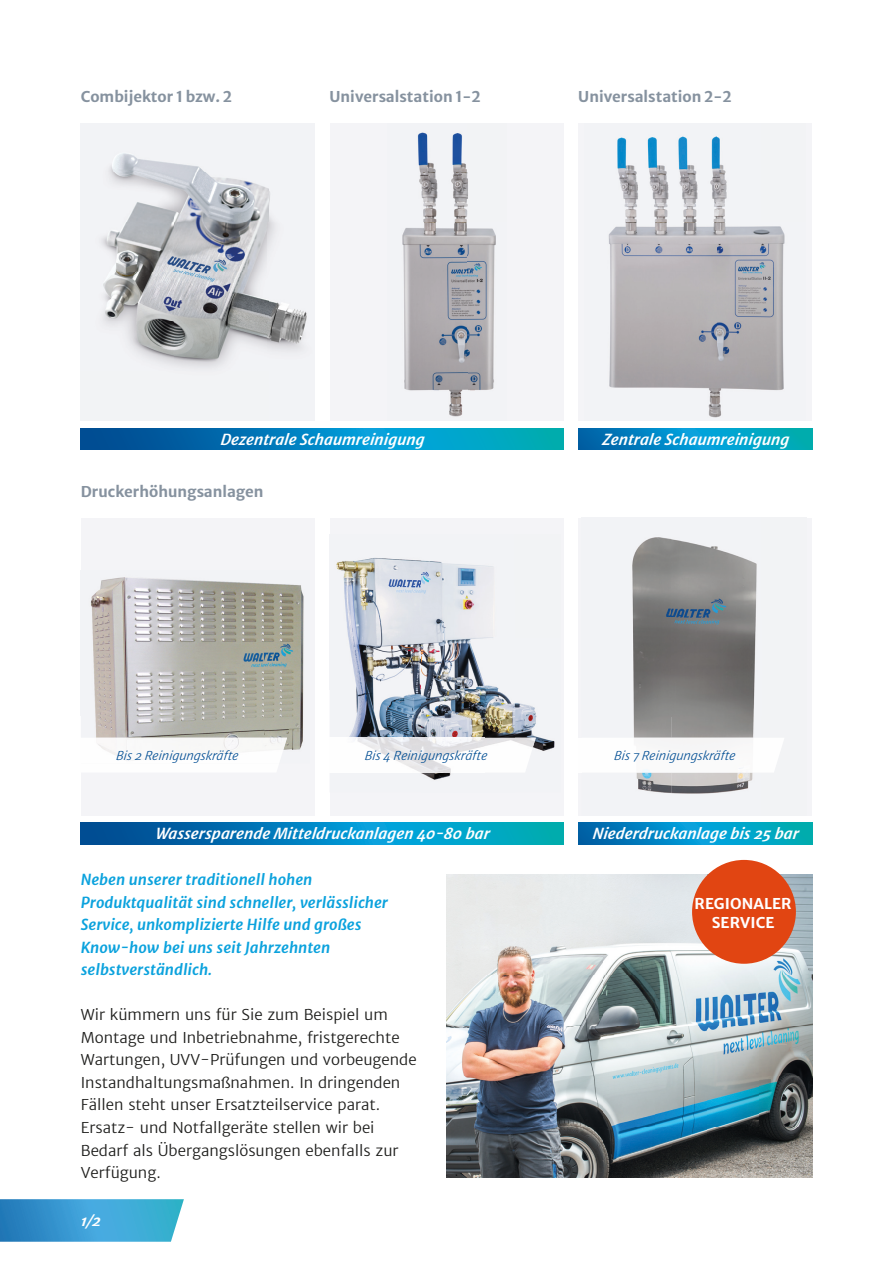
<style>
.page{position:relative;width:893px;height:1263px;background:#fff}
.page>*{position:absolute;margin:0;border:0;box-sizing:border-box;transform-origin:0 0}
.t1{font:300 15px/22.5px "Merriweather Sans";color:#1d1d1b}
.t2{font:italic 700 15px/22.5px "Merriweather Sans";color:#0ba2dd}
.t3{font:italic 700 15px "Merriweather Sans";color:#fff}
.t4{font:700 15px "Merriweather Sans";color:#86929f}
.t5{font:700 15px/18.8px "Merriweather Sans";letter-spacing:.005em;color:#fff;text-align:center}
.t6{font:italic 300 12px "Merriweather Sans";color:#004d93}
</style>
<div class="page">
<img style="left:446px;top:874px;width:366px;height:304px">
<svg style="left:0;top:1199px;width:184px;height:43px;background:#41a1d2"></svg>
<img style="left:81px;top:123px;width:234px;height:298px">
<div style="left:81px;top:518px;width:234px;height:297px;background:#f4f4f7"></div>
<img style="left:90px;top:577px;width:214px;height:173px">
<div style="left:578px;top:123px;width:234px;height:298px;background:#f4f4f7"></div>
<img style="left:608px;top:136px;width:177px;height:282px">
<div style="left:578px;top:518px;width:234px;height:297px;background:#f4f4f7"></div>
<img style="left:632px;top:537px;width:125px;height:257px">
<div style="left:330px;top:123px;width:233px;height:298px;background:#f4f4f7"></div>
<img style="left:402px;top:132px;width:94px;height:285px">
<div style="left:330px;top:518px;width:233px;height:297px;background:#f4f4f7"></div>
<img style="left:336px;top:558px;width:163px;height:131px">
<img style="left:515px;top:703px;width:40px;height:48px">
<img style="left:349px;top:689px;width:73px;height:85px">
<img style="left:422px;top:689px;width:93px;height:49px">
<img style="left:422px;top:772px;width:29px;height:8px">
<svg style="left:81px;top:428px;width:482px;height:22px;background:#0084b9"></svg>
<svg style="left:81px;top:823px;width:482px;height:21px;background:#0084b9"></svg>
<svg style="left:578px;top:428px;width:234px;height:22px;background:#0092c2"></svg>
<svg style="left:578px;top:823px;width:234px;height:21px;background:#0092c2"></svg>
<div style="left:692px;top:860px;width:104px;height:104px;background:#e14512;border-radius:50%"></div>
<img style="left:90px;top:738px;width:197px;height:12px">
<img style="left:349px;top:738px;width:187px;height:34px">
<hr style="left:578px;top:738px;width:3px;height:34px;background:#fefefe">
<img style="left:632px;top:738px;width:125px;height:34px">
<p class="t4" style="left:81px;top:83px;width:153px">Combijektor 1 bzw. 2</p>
<p class="t4" style="left:330px;top:83px;width:152px">Universalstation 1-2</p>
<p class="t4" style="left:578px;top:83px;width:155px">Universalstation 2-2</p>
<p class="t3" style="left:220px;top:429px;width:208px">Dezentrale Schaumreinigung</p>
<p class="t4" style="left:81px;top:478px;width:184px">Druckerhöhungsanlagen</p>
<p class="t3" style="left:602px;top:429px;width:191px">Zentrale Schaumreinigung</p>
<p class="t6" style="left:116px;top:747px;width:126px">Bis 2 Reinigungskräfte</p>
<p class="t6" style="left:365px;top:747px;width:126px">Bis 4 Reinigungskräfte</p>
<p class="t6" style="left:614px;top:747px;width:125px">Bis 7 Reinigungskräfte</p>
<p class="t3" style="left:155px;top:824px;width:339px">Wassersparende Mitteldruckanlagen 40-80 bar</p>
<p class="t2" style="left:81px;top:868px;width:309px">Neben unserer traditionell hohen Produktqualität sind schneller, verlässlicher Service, unkomplizierte Hilfe und großes Know-how bei uns seit Jahrzehnten selbstverständlich.</p>
<p class="t1" style="left:81px;top:1004px;width:337px">Wir kümmern uns für Sie zum Beispiel um Montage und Inbetriebnahme, fristgerechte Wartungen, UVV-Prüfungen und vorbeugende Instandhaltungsmaßnahmen. In dringenden Fällen steht unser Ersatzteilservice parat.<br>Ersatz- und Notfallgeräte stellen wir bei Bedarf als Übergangslösungen ebenfalls zur Verfügung.</p>
<p class="t3" style="left:80px;top:1210px;width:26px">1/2</p>
<p class="t3" style="left:592px;top:824px;width:211px">Niederdruckanlage bis 25 bar</p>
<p class="t5" style="left:695px;top:893px;width:99px">REGIONALER<br>SERVICE</p>
</div>
